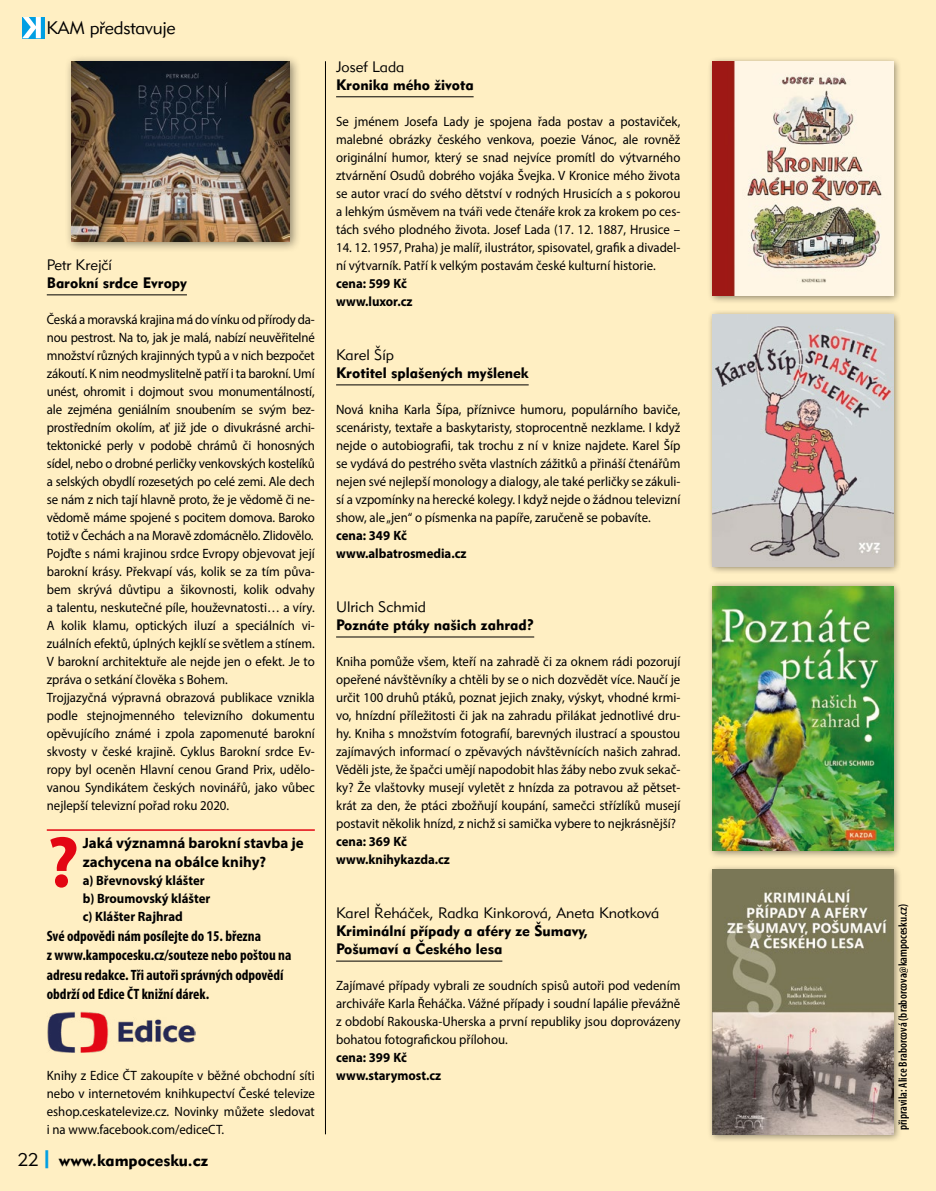
<style>
.page{position:relative;width:936px;height:1191px;background:#fff}
.page>*{position:absolute;margin:0;border:0;box-sizing:border-box;transform-origin:0 0}
.Soutezni_otazka{font:700 72.9px "Myriad Pro";color:#e30613}
.t1{font:300 18px "Geometric 415";letter-spacing:-.01em;color:#000}
.t2{font:900 16.5px "Geometric 415";color:#000}
.Soutezni_odpoved{font:700 condensed 15px/19.5px "Myriad Pro";color:#000}
.Recenze_Kniha{font:900 15px/18px "Geometric 415";color:#000}
.Recenze_autor{font:300 15px "Geometric 415";color:#000}
.Soutezni_otazka-2{font:700 15px/19.5px "Myriad Pro";color:#000}
._7-text{font:13.5px/18px "Myriad Pro";color:#000;text-align:justify;scale:.95 1}
._7-text-2{font:700 13.5px "Myriad Pro";color:#000;scale:.95 1}
.Soutezni_otazka-3{font:700 13.5px/18px "Myriad Pro";color:#000;scale:.95 1}
.Popiska_obrazku{font:600 condensed 12px "Myriad Pro";color:#000}
.s1{font-weight:300;font-size:18px}
.s2{font-size:18px;color:#009fe3}
</style>
<div class="page">
<div style="left:0;top:0;width:935px;height:1191px;background:#ffefc3"></div>
<hr style="left:336px;top:96px;width:137px;height:1px;background:#000">
<hr style="left:336px;top:384px;width:192px;height:1px;background:#000">
<hr style="left:336px;top:636px;width:198px;height:1px;background:#000">
<hr style="left:336px;top:960px;width:166px;height:1px;background:#000">
<div style="left:65px;top:54px;width:236px;height:199px;background:#000;opacity:.45"></div>
<img style="left:72px;top:61px;width:218px;height:181px">
<div style="left:707px;top:56px;width:195px;height:248px;background:#000;opacity:.45"></div>
<img style="left:712px;top:61px;width:181px;height:234px">
<div style="left:707px;top:310px;width:195px;height:264px;background:#000;opacity:.45"></div>
<img style="left:712px;top:315px;width:181px;height:251px">
<div style="left:707px;top:581px;width:195px;height:277px;background:#000;opacity:.45"></div>
<img style="left:712px;top:586px;width:181px;height:264px">
<div style="left:707px;top:864px;width:195px;height:279px;background:#000;opacity:.45"></div>
<img style="left:712px;top:870px;width:181px;height:264px">
<hr style="left:325px;top:61px;width:1px;height:1073px;background:#000">
<hr style="left:47px;top:294px;width:140px;height:1px;background:#000">
<hr style="left:47px;top:829px;width:268px;height:1px;background:#e30613">
<img style="left:47px;top:1011px;width:148px;height:41px">
<div style="left:22px;top:17px;width:22px;height:21px;background:#009fe3"></div>
<svg style="left:22px;top:17px;width:19px;height:21px"></svg>
<h2 class="t1" style="left:46px;top:17px;width:131px">KAM představuje</h2>
<p class="Recenze_autor" style="left:47px;top:256px;width:67px">Petr Krejčí</p>
<p class="Recenze_Kniha" style="left:47px;top:274px;width:142px">Barokní srdce Evropy</p>
<p class="_7-text" style="left:47px;top:310px;width:284px">Česká a moravská krajina má do vínku od přírody da&shy;nou pestrost. Na to, jak je malá, nabízí neuvěřitelné množství různých krajinných typů a v nich bezpočet zákoutí. K nim neodmyslitelně patří i ta barokní. Umí unést, ohromit i dojmout svou monumentálností, ale zejména geniálním snoubením se svým bez&shy;prostředním okolím, ať již jde o divukrásné archi&shy;tektonické perly v podobě chrámů či honosných sídel, nebo o drobné perličky venkovských kostelíků a selských obydlí rozesetých po celé zemi. Ale dech se nám z nich tají hlavně proto, že je vědomě či ne&shy;vědomě máme spojené s pocitem domova. Baroko totiž v Čechách a na Moravě zdomácnělo. Zlidovělo.</p>
<p class="_7-text" style="left:47px;top:544px;width:283px">Pojďte s námi krajinou srdce Evropy objevovat její barokní krásy. Překvapí vás, kolik se za tím půva&shy;bem skrývá důvtipu a šikovnosti, kolik odvahy a talentu, neskutečné píle, houževnatosti… a víry.<br>A kolik klamu, optických iluzí a speciálních vi&shy;zuálních efektů, úplných kejklí se světlem a stínem.<br>V barokní architektuře ale nejde jen o efekt. Je to zpráva o setkání člověka s Bohem.</p>
<p class="_7-text" style="left:47px;top:688px;width:283px">Trojjazyčná výpravná obrazová publikace vznikla podle stejnojmenného televizního dokumentu opěvujícího známé i zpola zapomenuté barokní skvosty v české krajině. Cyklus Barokní srdce Ev&shy;ropy byl oceněn Hlavní cenou Grand Prix, udělo&shy;vanou Syndikátem českých novinářů, jako vůbec nejlepší televizní pořad roku 2020.</p>
<p class="Soutezni_otazka" style="left:47px;top:814px;width:34px">?</p>
<p class="Soutezni_otazka-2" style="left:83px;top:832px;width:222px">Jaká významná barokní stavba je zachycena na obálce knihy?</p>
<p class="Soutezni_otazka-3" style="left:83px;top:871px;width:136px">a) Břevnovský klášter b) Broumovský klášter c) Klášter Rajhrad</p>
<p class="Soutezni_odpoved" style="left:47px;top:925px;width:246px">Své odpovědi nám posílejte do 15. března<br>z www.kampocesku.cz/souteze nebo poštou na adresu redakce. Tři autoři správných odpovědí obdrží od Edice ČT knižní dárek.</p>
<p class="_7-text" style="left:47px;top:1066px;width:283px">Knihy z Edice ČT zakoupíte v běžné obchodní síti nebo v internetovém knihkupectví České televize eshop.ceskatelevize.cz. Novinky můžete sledovat i na www.facebook.com/ediceCT.</p>
<p class="t2" style="left:18px;top:1150px;width:192px"><span class="s1">22</span><span class="s2">|</span> www.kampocesku.cz</p>
<p class="Recenze_autor" style="left:336px;top:58px;width:70px">Josef Lada</p>
<p class="Recenze_Kniha" style="left:336px;top:76px;width:139px">Kronika mého života</p>
<p class="_7-text" style="left:336px;top:112px;width:364px">Se jménem Josefa Lady je spojena řada postav a postaviček, malebné obrázky českého venkova, poezie Vánoc, ale rovněž originální humor, který se snad nejvíce promítl do výtvarného ztvárnění Osudů dobrého vojáka Švejka. V Kronice mého života se autor vrací do svého dětství v rodných Hrusicích a s pokorou a lehkým úsměvem na tváři vede čtenáře krok za krokem po ces&shy;tách svého plodného života. Josef Lada (17. 12. 1887, Hrusice –</p>
<p class="_7-text" style="left:336px;top:238px;width:364px">14. 12. 1957, Praha) je malíř, ilustrátor, spisovatel, grafik a divadel&shy;ní výtvarník. Patří k velkým postavám české kulturní historie.</p>
<p class="_7-text-2" style="left:336px;top:275px;width:76px">cena: 599 Kč</p>
<p class="_7-text-2" style="left:336px;top:293px;width:82px">www.luxor.cz</p>
<p class="Recenze_autor" style="left:336px;top:346px;width:59px">Karel Šíp</p>
<p class="Recenze_Kniha" style="left:336px;top:364px;width:194px">Krotitel splašených myšlenek</p>
<p class="_7-text" style="left:336px;top:400px;width:364px">Nová kniha Karla Šípa, příznivce humoru, populárního baviče, scenáristy, textaře a baskytaristy, stoprocentně nezklame. I když nejde o autobiografii, tak trochu z ní v knize najdete. Karel Šíp se vydává do pestrého světa vlastních zážitků a přináší čtenářům nejen své nejlepší monology a dialogy, ale také perličky se zákuli&shy;sí a vzpomínky na herecké kolegy. I když nejde o žádnou televizní show, ale „jen“ o písmenka na papíře, zaručeně se pobavíte.</p>
<p class="_7-text-2" style="left:336px;top:527px;width:76px">cena: 349 Kč</p>
<p class="_7-text-2" style="left:336px;top:545px;width:139px">www.albatrosmedia.cz</p>
<p class="Recenze_autor" style="left:336px;top:598px;width:91px">Ulrich Schmid</p>
<p class="Recenze_Kniha" style="left:336px;top:616px;width:200px">Poznáte ptáky našich zahrad?</p>
<p class="_7-text" style="left:336px;top:652px;width:364px">Kniha pomůže všem, kteří na zahradě či za oknem rádi pozorují opeřené návštěvníky a chtěli by se o nich dozvědět více. Naučí je určit 100 druhů ptáků, poznat jejich znaky, výskyt, vhodné krmi&shy;vo, hnízdní příležitosti či jak na zahradu přilákat jednotlivé dru&shy;hy. Kniha s množstvím fotografií, barevných ilustrací a spoustou zajímavých informací o zpěvavých návštěvnících našich zahrad.<br>Věděli jste, že špačci umějí napodobit hlas žáby nebo zvuk sekač&shy;ky? Že vlaštovky musejí vyletět z hnízda za potravou až pětset&shy;krát za den, že ptáci zbožňují koupání, samečci střízlíků musejí postavit několik hnízd, z nichž si samička vybere to nejkrásnější?</p>
<p class="_7-text-2" style="left:336px;top:833px;width:76px">cena: 369 Kč</p>
<p class="_7-text-2" style="left:336px;top:851px;width:121px">www.knihykazda.cz</p>
<p class="Recenze_autor" style="left:336px;top:904px;width:325px">Karel Řeháček, Radka Kinkorová, Aneta Knotková</p>
<p class="Recenze_Kniha" style="left:336px;top:922px;width:254px">Kriminální případy a aféry ze Šumavy,<br>Pošumaví a Českého lesa</p>
<p class="_7-text" style="left:336px;top:976px;width:364px">Zajímavé případy vybrali ze soudních spisů autoři pod vedením archiváře Karla Řeháčka. Vážné případy i soudní lapálie převážně z období Rakouska-‑Uherska a první republiky jsou doprovázeny bohatou fotografickou přílohou.</p>
<p class="_7-text-2" style="left:336px;top:1049px;width:76px">cena: 399 Kč</p>
<p class="_7-text-2" style="left:336px;top:1067px;width:112px">www.starymost.cz</p>
<p class="Popiska_obrazku" style="left:895px;top:1130px;width:228px;rotate:-90deg">připravila: Alice Braborcová (braborcova@kampocesku.cz)</p>
</div>
